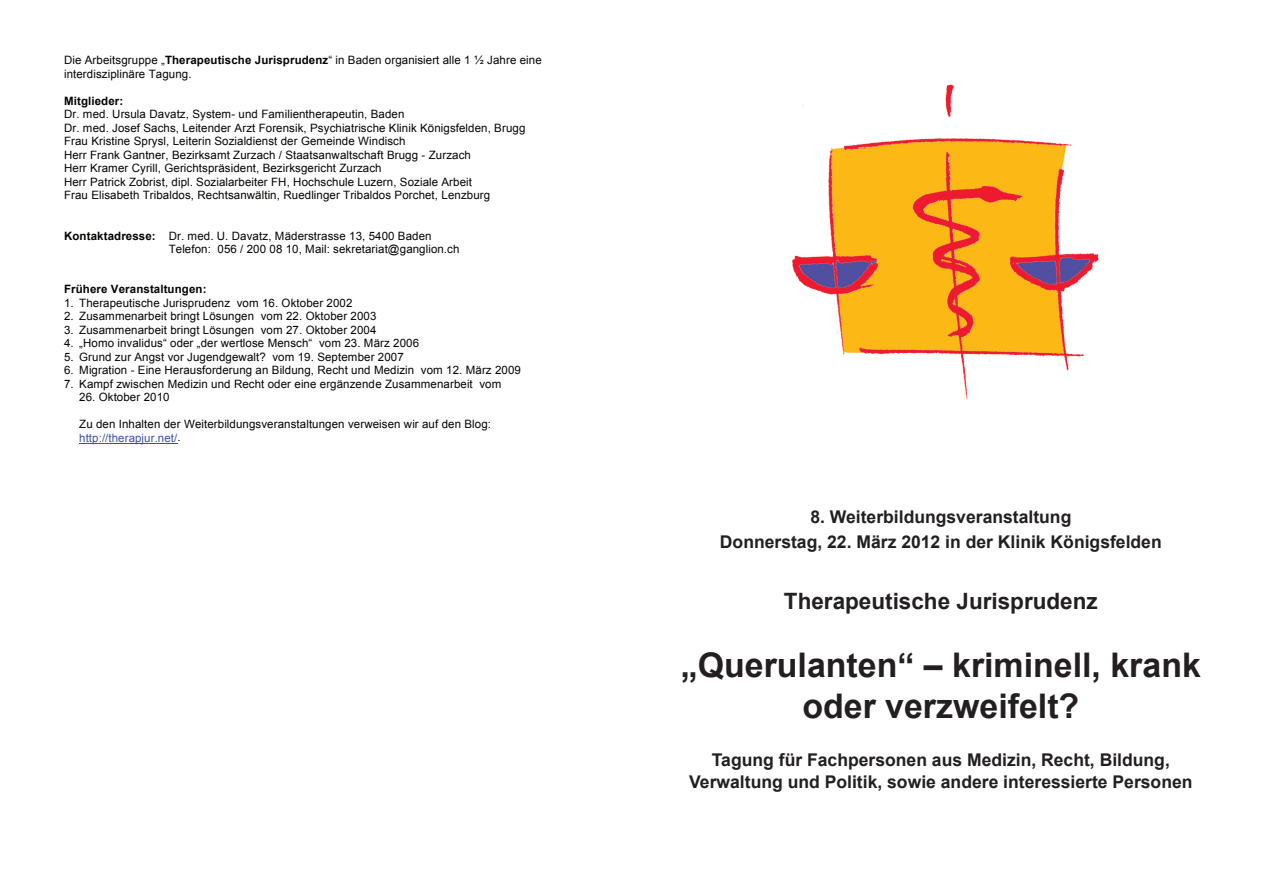
<style>
.page{position:relative;width:1263px;height:893px;background:#fff}
.page>*{position:absolute;margin:0;border:0;box-sizing:border-box;transform-origin:0 0}
.t1{font:700 33.9px/40.7px "Arial";color:#231f20;text-align:center}
.t2{font:700 22.5px "Arial";color:#231f20}
.t3{font:700 17.55px/25.2px "Arial";color:#231f20;text-align:center}
.t4{font:11.55px/13.5px "Arial";letter-spacing:.01em;color:#040503}
.t5{font:700 11.55px "Arial";letter-spacing:.01em;color:#040503}
.s1{font-weight:700}
.s2{color:#3854a4}
</style>
<div class="page">
<img style="left:792px;top:84px;width:307px;height:316px">
<hr style="left:79px;top:443px;width:99px;height:1px;background:#3854a4">
<p class="t4" style="left:64px;top:54px;width:408px">Die Arbeitsgruppe „<span class="s1">Therapeutische Jurisprudenz</span>“ in Baden organisiert alle 1</p>
<p class="t4" style="left:487px;top:54px;width:56px">Jahre eine</p>
<p class="t4" style="left:64px;top:67px;width:129px">interdisziplinäre Tagung.</p>
<p class="t5" style="left:64px;top:95px;width:61px">Mitglieder:</p>
<p class="t4" style="left:64px;top:108px;width:463px">Dr. med. Ursula Davatz, System- und Familientherapeutin, Baden<br>Dr. med. Josef Sachs, Leitender Arzt Forensik, Psychiatrische Klinik Königsfelden, Brugg Frau Kristine Sprysl, Leiterin Sozialdienst der Gemeinde Windisch<br>Herr Frank Gantner, Bezirksamt Zurzach / Staatsanwaltschaft Brugg - Zurzach<br>Herr Kramer Cyrill, Gerichtspräsident, Bezirksgericht Zurzach<br>Herr Patrick Zobrist, dipl. Sozialarbeiter FH, Hochschule Luzern, Soziale Arbeit<br>Frau Elisabeth Tribaldos, Rechtsanwältin, Ruedlinger Tribaldos Porchet, Lenzburg</p>
<p class="t4" style="left:169px;top:229px;width:292px;text-indent:-105px"><span class="s1">Kontaktadresse:</span> Dr. med. U. Davatz, Mäderstrasse 13, 5400 Baden<br>Telefon: 056 / 200 08 10, Mail: sekretariat@ganglion.ch</p>
<p class="t5" style="left:64px;top:283px;width:144px">Frühere Veranstaltungen:</p>
<p class="t4" style="left:64px;top:296px;width:290px">1. Therapeutische Jurisprudenz vom 16. Oktober 2002</p>
<p class="t4" style="left:64px;top:310px;width:314px">2. Zusammenarbeit bringt Lösungen vom 22. Oktober 2003</p>
<p class="t4" style="left:64px;top:323px;width:314px">3. Zusammenarbeit bringt Lösungen vom 27. Oktober 2004</p>
<p class="t4" style="left:64px;top:337px;width:356px">4. „Homo invalidus“ oder „der wertlose Mensch“ vom 23. März 2006</p>
<p class="t4" style="left:64px;top:350px;width:341px">5. Grund zur Angst vor Jugendgewalt? vom 19. September 2007</p>
<p class="t4" style="left:64px;top:364px;width:458px">6. Migration - Eine Herausforderung an Bildung, Recht und Medizin vom 12. März 2009</p>
<p class="t4" style="left:64px;top:377px;width:439px">7. Kampf zwischen Medizin und Recht oder eine ergänzende Zusammenarbeit vom</p>
<p class="t4" style="left:79px;top:391px;width:92px">26. Oktober 2010</p>
<p class="t4" style="left:79px;top:418px;width:413px">Zu den Inhalten der Weiterbildungsveranstaltungen verweisen wir auf den Blog: <span class="s2">http://therapjur.net/</span>.</p>
<h3 class="t3" style="left:720px;top:505px;width:443px">8. Weiterbildungsveranstaltung<br>Donnerstag, 22. März 2012 in der Klinik Königsfelden</h3>
<h2 class="t2" style="left:784px;top:586px;width:315px">Therapeutische Jurisprudenz</h2>
<h1 class="t1" style="left:681px;top:646px;width:521px">„Querulanten“ – kriminell, krank oder verzweifelt?</h1>
<h3 class="t3" style="left:689px;top:750px;width:505px;line-height:21.6px">Tagung für Fachpersonen aus Medizin, Recht, Bildung,<br>Verwaltung und Politik, sowie andere interessierte Personen</h3>
</div>
